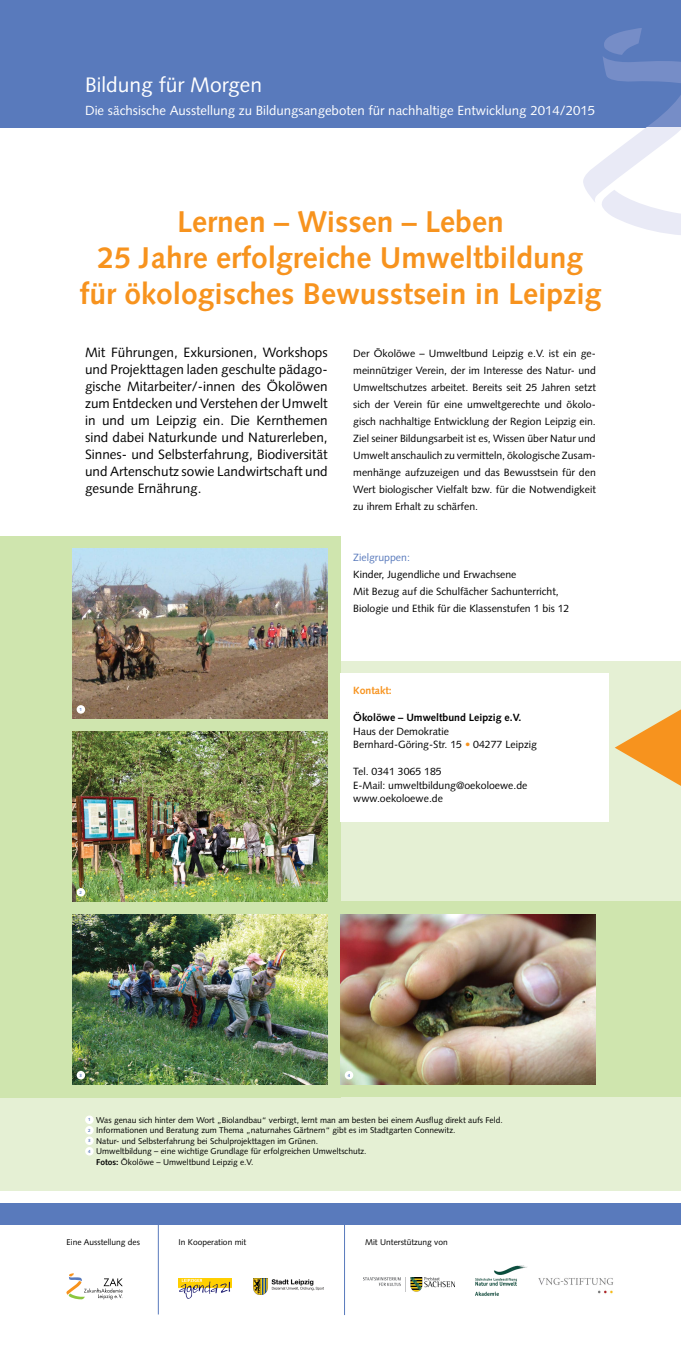
<style>
.page{position:relative;width:681px;height:1361px;background:#fff}
.page>*{position:absolute;margin:0;border:0;box-sizing:border-box;transform-origin:0 0}
.t1{font:700 30px/36px "Syntax";color:#f7931e;text-align:center}
.t2{font:21px "Syntax";color:#fff}
.t3{font:13.5px/17px "Syntax";color:#000;text-align:justify}
.t4{font:13.23px "Syntax";color:#fff}
.t5{font:10.5px/17px "Syntax";color:#000}
.t6{font:700 10.5px "Syntax";color:#000}
.t7{font:10.5px "Syntax";color:#597abc}
.t8{font:700 10.5px "Syntax";color:#f7931e}
.t9{font:8.4px "Syntax";color:#000}
.t10{font:700 4.5px "Syntax";color:#597abc}
.s1{color:#f7931e}
.s2{font-weight:700}
</style>
<div class="page">
<div style="left:0;top:0;width:680px;height:128px;background:#597abc"></div>
<svg style="left:583px;top:28px;width:97px;height:207px"></svg>
<div style="left:0;top:1203px;width:680px;height:22px;background:#597abc"></div>
<svg style="left:66px;top:1273px;width:57px;height:26px"></svg>
<img style="left:475px;top:1265px;width:52px;height:31px">
<img style="left:363px;top:1278px;width:91px;height:13px">
<img style="left:538px;top:1278px;width:76px;height:16px">
<img style="left:178px;top:1278px;width:53px;height:21px">
<img style="left:253px;top:1278px;width:70px;height:16px">
<hr style="left:158px;top:1216px;width:1px;height:98px;background:#597abc">
<hr style="left:344px;top:1217px;width:1px;height:98px;background:#597abc">
<div style="left:0;top:661px;width:680px;height:530px;background:#e5f0d4"></div>
<div style="left:340px;top:901px;width:340px;height:196px;background:#cfe5ae"></div>
<div style="left:0;top:536px;width:340px;height:561px;background:#cfe5ae"></div>
<img style="left:72px;top:549px;width:255px;height:170px">
<div style="left:77px;top:705px;width:8px;height:8px;background:#fff;border-radius:50%"></div>
<img style="left:72px;top:731px;width:255px;height:170px">
<div style="left:77px;top:888px;width:8px;height:8px;background:#fff;border-radius:50%"></div>
<img style="left:72px;top:914px;width:255px;height:170px">
<div style="left:77px;top:1071px;width:8px;height:8px;background:#fff;border-radius:50%"></div>
<img style="left:340px;top:914px;width:255px;height:170px">
<div style="left:344px;top:1071px;width:9px;height:8px;background:#fff;border-radius:50%"></div>
<div style="left:340px;top:674px;width:268px;height:147px;background:#fff"></div>
<div style="left:85px;top:1115px;width:9px;height:9px;background:#fff;border-radius:50%"></div>
<div style="left:85px;top:1126px;width:9px;height:8px;background:#fff;border-radius:50%"></div>
<div style="left:85px;top:1136px;width:9px;height:9px;background:#fff;border-radius:50%"></div>
<div style="left:85px;top:1147px;width:9px;height:8px;background:#fff;border-radius:50%"></div>
<svg style="left:615px;top:710px;width:65px;height:76px"></svg>
<h2 class="t2" style="left:85px;top:73px;width:178px">Bildung für Morgen</h2>
<p class="t4" style="left:85px;top:102px;width:511px">Die sächsische Ausstellung zu Bildungsangeboten für nachhaltige Entwicklung 2014/2015</p>
<h1 class="t1" style="left:79px;top:204px;width:523px">Lernen – Wissen – Leben<br>25 Jahre erfolgreiche Umweltbildung für ökologisches Bewusstsein in Leipzig</h1>
<p class="t3" style="left:85px;top:344px;width:244px">Mit Führungen, Exkursionen, Workshops und Projekttagen laden geschulte pädago&shy;gische Mitarbeiter/-innen des Ökolöwen zum Entdecken und Verstehen der Umwelt in und um Leipzig ein. Die Kernthemen sind dabei Naturkunde und Naturerleben, Sinnes- und Selbsterfahrung, Biodiversität und Artenschutz sowie Landwirtschaft und gesunde Ernährung.</p>
<p class="t5" style="left:353px;top:345px;width:244px;text-align:justify">Der Ökolöwe – Umweltbund Leipzig e.V. ist ein ge&shy;meinnütziger Verein, der im Interesse des Natur- und Umweltschutzes arbeitet. Bereits seit 25 Jahren setzt sich der Verein für eine umweltgerechte und ökolo&shy;gisch nachhaltige Entwicklung der Region Leipzig ein.<br>Ziel seiner Bildungsarbeit ist es, Wissen über Natur und Umwelt anschaulich zu vermitteln, ökologische Zusam&shy;menhänge aufzuzeigen und das Bewusstsein für den Wert biologischer Vielfalt bzw. für die Notwendigkeit zu ihrem Erhalt zu schärfen.</p>
<p class="t10" style="left:80px;top:706px;width:4px">1</p>
<p class="t10" style="left:80px;top:889px;width:4px">2</p>
<p class="t7" style="left:353px;top:551px;width:58px">Zielgruppen:</p>
<p class="t5" style="left:353px;top:566px;width:217px">Kinder, Jugendliche und Erwachsene<br>Mit Bezug auf die Schulfächer Sachunterricht,<br>Biologie und Ethik für die Klassenstufen 1 bis 12</p>
<p class="t8" style="left:353px;top:685px;width:40px">Kontakt:</p>
<p class="t6" style="left:353px;top:712px;width:170px">Ökolöwe – Umweltbund Leipzig e.V.</p>
<p class="t5" style="left:353px;top:724px;width:185px;line-height:13.5px">Haus der Demokratie<br>Bernhard-Göring-Str. 15 <span class="s1">•</span> 04277 Leipzig</p>
<p class="t5" style="left:353px;top:765px;width:176px;line-height:13.5px">Tel. 0341 3065 185<br>E-Mail: umweltbildung@oekoloewe.de www.oekoloewe.de</p>
<p class="t10" style="left:80px;top:1072px;width:4px">3</p>
<p class="t10" style="left:347px;top:1072px;width:4px">4</p>
<p class="t9" style="left:88px;top:1115px;width:416px"><sup>1</sup> Was genau sich hinter dem Wort „Biolandbau“ verbirgt, lernt man am besten bei einem Ausflug direkt aufs Feld.</p>
<p class="t9" style="left:88px;top:1125px;width:368px"><sup>2</sup> Informationen und Beratung zum Thema „naturnahes Gärtnern“ gibt es im Stadtgarten Connewitz.</p>
<p class="t9" style="left:88px;top:1136px;width:231px"><sup>3</sup> Natur- und Selbsterfahrung bei Schulprojekttagen im Grünen.</p>
<p class="t9" style="left:88px;top:1146px;width:280px"><sup>4</sup> Umweltbildung – eine wichtige Grundlage für erfolgreichen Umweltschutz.</p>
<p class="t9" style="left:96px;top:1157px;width:159px"><span class="s2">Fotos:</span> Ökolöwe – Umweltbund Leipzig e.V.</p>
<p class="t9" style="left:67px;top:1237px;width:75px">Eine Ausstellung des</p>
<p class="t9" style="left:178px;top:1237px;width:69px">In Kooperation mit</p>
<p class="t9" style="left:365px;top:1237px;width:84px">Mit Unterstützung von</p>
</div>
